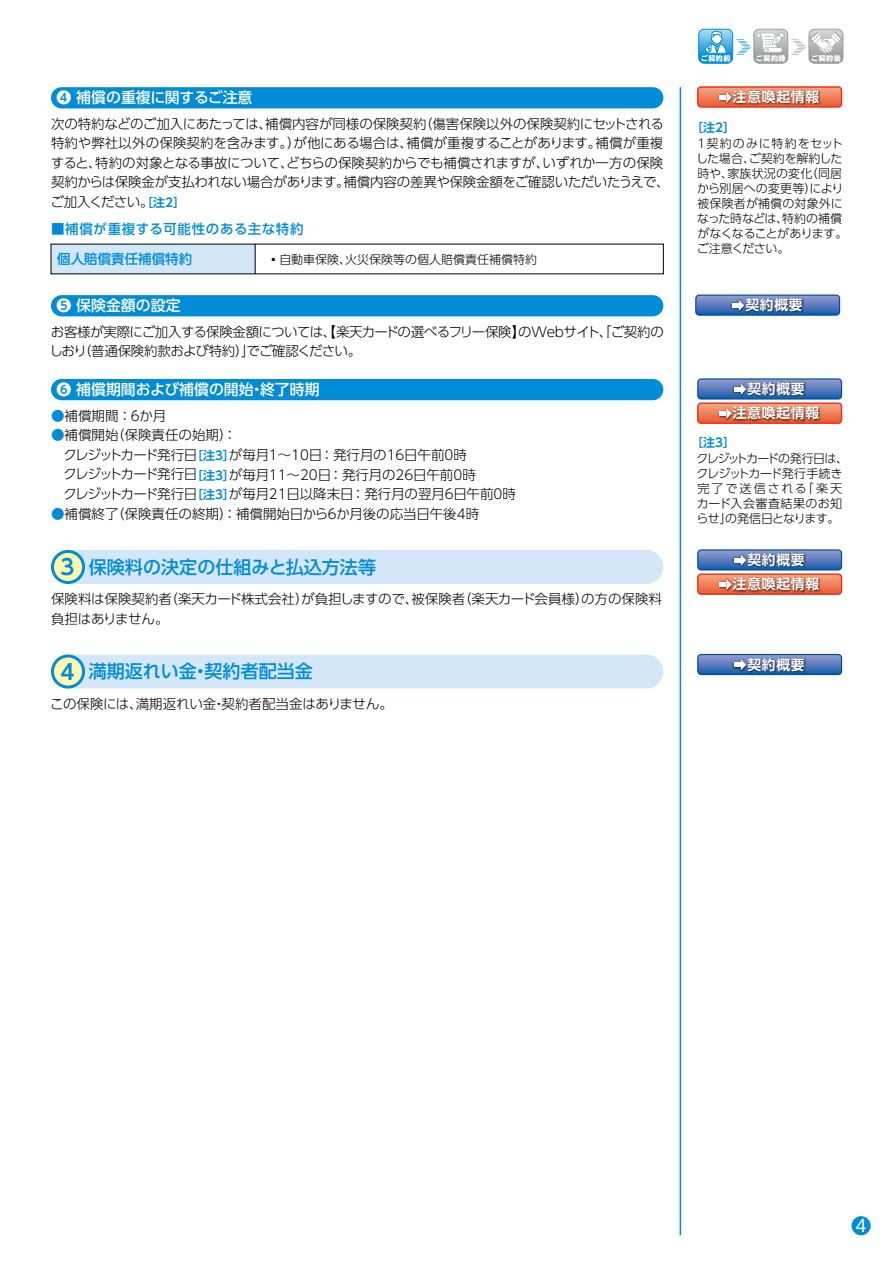
<style>
.page{position:relative;width:893px;height:1263px;background:#fff}
.page>*{position:absolute;margin:0;border:0;box-sizing:border-box;transform-origin:0 0}
.t1{font:500 18px "UD Shin Go Pro";color:#008cd6}
.t2{font:16.8px "UD Shin Go Pro";color:#fff}
.t3{font:500 14.85px "UD Shin Go Pro";color:#fff}
.t4{font:700 13.8px/24.3px "UD Shin Go Pro De";letter-spacing:.05em;color:#fff;text-align:center}
.t5{font:300 13.5px/19.5px "UD Shin Go Pro";letter-spacing:-.02em;color:#000}
.t6{font:300 13.5px/19.5px "UD Shin Go Pro";color:#000}
.t7{font:500 13.5px "UD Shin Go Pro";letter-spacing:.05em;color:#008cd6}
.t8{font:500 13.5px "UD Shin Go Pro";color:#008cd6}
.t9{font:300 12px/15px "UD Shin Go Pro";color:#000}
.t10{font:300 12px/15px "UD Shin Go Pro";letter-spacing:-.02em;color:#000}
.t11{font:700 12px "UD Shin Go Pro De";color:#008cd6}
.t12{font:800 7.05px "UD Shin M Go Pro";letter-spacing:.055em;color:#fff}
.s1{font-family:"UD Shin Go Pro De";font-weight:700}
.s2{font-family:"UD Shin Go Pro De";font-weight:700;font-size:12px;color:#008cd6}
.s3{color:#008cd6}
.s4{font-family:"UD Shin Go Pro De";font-weight:700;font-size:21.3px}
</style>
<div class="page">
<hr style="left:680px;top:87px;width:1px;height:1148px;background:#008cd6">
<div style="left:51px;top:379px;width:612px;height:21px;background:#008cd6;border-radius:11px"></div>
<div style="left:51px;top:654px;width:612px;height:34px;background:#d3e7f8;border-radius:17px"></div>
<svg style="left:51px;top:654px;width:34px;height:34px"></svg>
<div style="left:51px;top:550px;width:612px;height:34px;background:#d3e7f8;border-radius:17px"></div>
<svg style="left:51px;top:550px;width:34px;height:34px"></svg>
<div style="left:51px;top:295px;width:612px;height:21px;background:#008cd6;border-radius:11px"></div>
<div style="left:753px;top:29px;width:35px;height:35px;border:1px solid #9b9c9c;border-radius:6px"></div>
<div style="left:808px;top:29px;width:35px;height:35px;border:1px solid #9b9c9c;border-radius:6px"></div>
<div style="left:698px;top:29px;width:35px;height:35px;border:1px solid #008cd6;border-radius:6px"></div>
<svg style="left:699px;top:29px;width:144px;height:34px"></svg>
<div style="left:51px;top:87px;width:612px;height:21px;background:#008cd6;border-radius:11px"></div>
<div style="left:51px;top:244px;width:204px;height:30px;background:#d3e7f8"></div>
<hr style="left:255px;top:244px;width:1px;height:30px;background:#000">
<div style="left:695px;top:294px;width:145px;height:22px;border:1px solid #004ea2;border-radius:3px"></div>
<img style="left:729px;top:315px;width:77px;height:1px">
<svg style="left:696px;top:295px;width:143px;height:20px;background:#4b6ea7"></svg>
<div style="left:697px;top:654px;width:145px;height:21px;border:1px solid #004ea2;border-radius:3px"></div>
<img style="left:732px;top:674px;width:76px;height:2px">
<svg style="left:698px;top:654px;width:143px;height:20px;background:#4b6ea7"></svg>
<div style="left:697px;top:86px;width:145px;height:22px;border:2px solid #e83820;border-radius:3px"></div>
<img style="left:717px;top:107px;width:105px;height:1px">
<svg style="left:698px;top:87px;width:143px;height:20px;background:#c8694b"></svg>
<div style="left:697px;top:378px;width:145px;height:22px;border:1px solid #004ea2;border-radius:3px"></div>
<div style="left:697px;top:402px;width:145px;height:22px;border:2px solid #e83820;border-radius:3px"></div>
<img style="left:717px;top:423px;width:105px;height:1px">
<svg style="left:698px;top:379px;width:143px;height:44px;background:#917481"></svg>
<div style="left:697px;top:549px;width:145px;height:21px;border:1px solid #004ea2;border-radius:3px"></div>
<div style="left:697px;top:573px;width:145px;height:22px;border:2px solid #e83820;border-radius:3px"></div>
<img style="left:717px;top:594px;width:105px;height:1px">
<svg style="left:698px;top:550px;width:143px;height:44px;background:#907481"></svg>
<div style="left:851px;top:1216px;width:20px;height:19px;background:#008cd6;border-radius:50%"></div>
<p class="t3" style="left:56px;top:86px;width:198px"><span class="s1">❹</span> 補償の重複に関するご注意</p>
<p class="t5" style="left:50px;top:113px;width:621px">次の特約などのご加入にあたっては、補償内容が同様の保険契約（傷害保険以外の保険契約にセットされる特約や弊社以外の保険契約を含みます。）が他にある場合は、補償が重複することがあります。補償が重複すると、特約の対象となる事故について、どちらの保険契約からでも補償されますが、いずれか一方の保険契約からは保険金が支払われない場合があります。補償内容の差異や保険金額をご確認いただいたうえで、ご加入ください。<span class="s2">［注2］</span></p>
<p class="t7" style="left:51px;top:218px;width:254px">■補償が重複する可能性のある主な特約</p>
<p class="t8" style="left:57px;top:248px;width:136px">個人賠償責任補償特約</p>
<p class="t9" style="left:268px;top:251px;width:271px">・自動車保険、火災保険等の個人賠償責任補償特約</p>
<p class="t3" style="left:56px;top:294px;width:126px"><span class="s1">❺</span> 保険金額の設定</p>
<p class="t5" style="left:50px;top:322px;width:616px">お客様が実際にご加入する保険金額については、【楽天カードの選べるフリー保険】のWebサイト、「ご契約のしおり（普通保険約款および特約）」でご確認ください。</p>
<p class="t3" style="left:56px;top:377px;width:265px"><span class="s1">❻</span> 補償期間および補償の開始・終了時期</p>
<p class="t5" style="left:51px;top:406px;width:117px"><span class="s3">●</span>補償期間 ：6か月</p>
<p class="t5" style="left:64px;top:425px;width:454px;text-indent:-13px"><span class="s3">●</span>補償開始（保険責任の始期）：<br>クレジットカード発行日<span class="s2">［注3］</span>が毎月1～10日：発行月の16日午前0時<br>クレジットカード発行日<span class="s2">［注3］</span>が毎月11～20日：発行月の26日午前0時<br>クレジットカード発行日<span class="s2">［注3］</span>が毎月21日以降末日：発行月の翌月6日午前0時</p>
<p class="t6" style="left:51px;top:503px;width:430px"><span class="s3">●</span>補償終了（保険責任の終期）：補償開始日から6か月後の応当日午後4時</p>
<h1 class="t1" style="left:61px;top:552px;width:317px"><span class="s4">3</span> 保険料の決定の仕組みと払込方法等</h1>
<p class="t6" style="left:51px;top:589px;width:613px">保険料は保険契約者（楽天カード株式会社）が負担しますので、被保険者（楽天カード会員様）の方の保険料負担はありません。</p>
<h1 class="t1" style="left:61px;top:657px;width:254px"><span class="s4">4</span> 満期返れい金・契約者配当金</h1>
<p class="t6" style="left:50px;top:693px;width:344px">この保険には、満期返れい金・契約者配当金はありません。</p>
<p class="t12" style="left:701px;top:52px;width:31px">ご契約前</p>
<p class="t12" style="left:756px;top:52px;width:31px">ご契約時</p>
<p class="t12" style="left:811px;top:52px;width:31px">ご契約後</p>
<p class="t4" style="left:733px;top:84px;width:88px">注意喚起情報</p>
<p class="t11" style="left:691px;top:117px;width:45px">［注2］</p>
<p class="t9" style="left:696px;top:135px;width:153px">1契約のみに特約をセットした場合、ご契約を解約した時や、家族状況の変化（同居から別居への変更等）により被保険者が補償の対象外になった時などは、特約の補償がなくなることがあります。ご注意ください。</p>
<p class="t4" style="left:745px;top:292px;width:59px">契約概要</p>
<p class="t4" style="left:733px;top:376px;width:88px">契約概要<br>注意喚起情報</p>
<p class="t11" style="left:691px;top:432px;width:45px">［注3］</p>
<p class="t10" style="left:696px;top:450px;width:153px">クレジットカードの発行日は、クレジットカード発行手続き完了で送信される「楽天カード入会審査結果のお知らせ」の発信日となります。</p>
<p class="t4" style="left:733px;top:547px;width:88px">契約概要<br>注意喚起情報</p>
<p class="t4" style="left:747px;top:652px;width:59px">契約概要</p>
<p class="t2" style="left:855px;top:1212px;width:13px">4</p>
</div>
